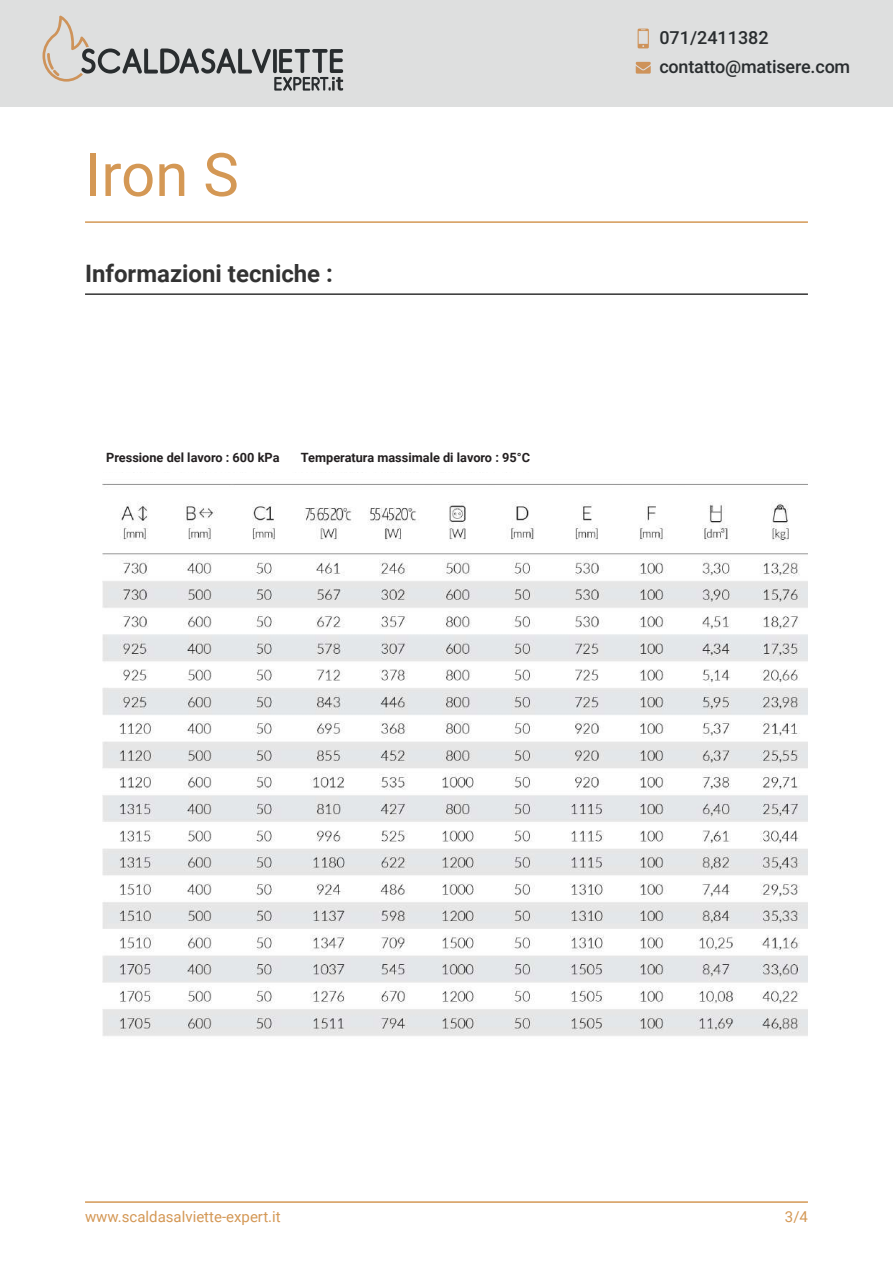
<style>
.page{position:relative;width:893px;height:1263px;background:#fff}
.page>*{position:absolute;margin:0;border:0;box-sizing:border-box;transform-origin:0 0}
.t1{font:60px "Roboto";color:#d49855}
.t2{font:700 24px "Roboto";color:#333}
.t3{font:500 18px/29.2px "Roboto";letter-spacing:-.01em;color:#292d2f}
.t4{font:15px "Roboto";color:#d49855}
.t5{font:700 12.75px "Roboto";color:#231f20}
</style>
<div class="page">
<div style="left:0;top:0;width:892px;height:106px;background:#dedfdf"></div>
<svg style="left:42px;top:16px;width:301px;height:75px"></svg>
<svg style="left:638px;top:29px;width:11px;height:19px"></svg>
<svg style="left:636px;top:62px;width:15px;height:12px"></svg>
<hr style="left:85px;top:221px;width:723px;height:2px;background:#d49855">
<hr style="left:85px;top:1201px;width:723px;height:2px;background:#d49855">
<hr style="left:85px;top:293px;width:723px;height:2px;background:#333">
<img style="left:102px;top:484px;width:706px;height:552px">
<h1 class="t1" style="left:85px;top:133px;width:155px">Iron S</h1>
<h2 class="t2" style="left:85px;top:256px;width:249px">Informazioni tecniche :</h2>
<p class="t5" style="left:106px;top:448px;width:175px">Pressione del lavoro : 600 kPa</p>
<p class="t5" style="left:301px;top:448px;width:231px">Temperatura massimale di lavoro : 95°C</p>
<h3 class="t3" style="left:659px;top:22px;width:192px">071/2411382 contatto@matisere.com</h3>
<p class="t4" style="left:85px;top:1206px;width:197px">www.scaldasalviette-expert.it</p>
<p class="t4" style="left:785px;top:1206px;width:25px">3/4</p>
</div>
